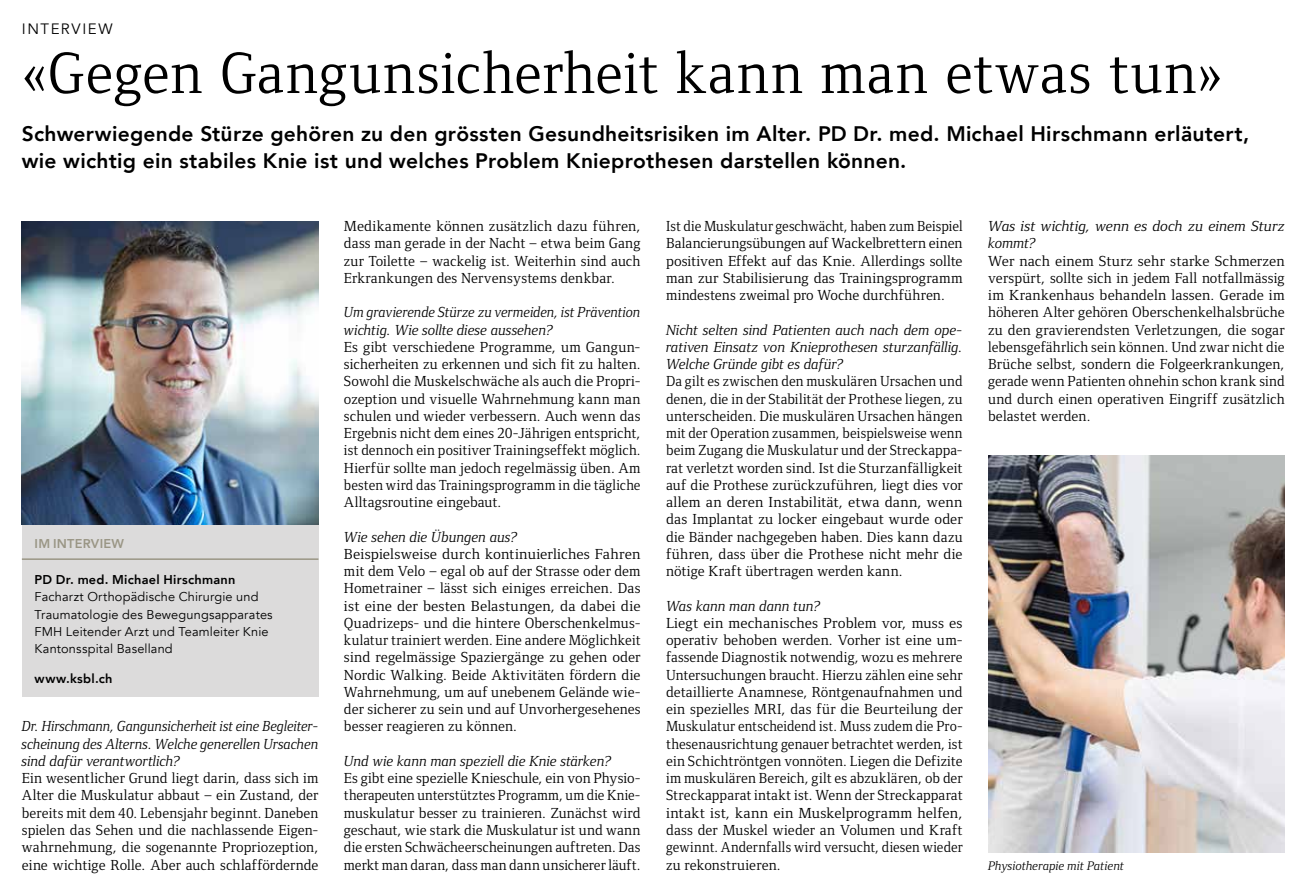
<style>
.page{position:relative;width:1305px;height:892px;background:#fff}
.page>*{position:absolute;margin:0;border:0;box-sizing:border-box;transform-origin:0 0}
.t1{font:60px "Foundry Form Serif";letter-spacing:.015em;color:#000}
.t2{font:800 21px/27px "Avenir";letter-spacing:.015em;color:#000}
.t3{font:15px/17.2px "Foundry Form Serif";letter-spacing:.01em;color:#000;text-align:justify}
.t4{font:15px/17.2px "Foundry Form Serif";letter-spacing:.01em;color:#000;text-align:justify;scale:1.04 1}
.t5{font:15px/17.2px "Foundry Form Serif";letter-spacing:.01em;color:#000;text-align:justify;scale:1.05 1}
.t6{font:15px/17.2px "Foundry Form Serif";letter-spacing:.01em;color:#000;text-align:justify;scale:.96 1}
.t7{font:italic 15px/17.2px "Foundry Form Serif";color:#000;text-align:justify;scale:.96 1}
.t8{font:italic 15px/17.2px "Foundry Form Serif";color:#000;text-align:justify}
.t9{font:italic 15px/17.2px "Foundry Form Serif";color:#000;scale:1.05 1}
.t10{font:15px "Avenir";letter-spacing:.105em;color:#000}
.t11{font:12.75px/17.2px "Avenir";letter-spacing:.015em;color:#000}
.t12{font:800 12.75px "Avenir";letter-spacing:.02em;color:#000}
.t13{font:italic 12.75px "Foundry Form Serif";letter-spacing:.005em;color:#000}
.t14{font:800 12.75px "Avenir";color:#9a9685}
</style>
<div class="page">
<img style="left:988px;top:455px;width:297px;height:397px">
<div style="left:22px;top:524px;width:296px;height:173px;background:#dcdbdb"></div>
<hr style="left:22px;top:558px;width:296px;height:2px;background:#9a9685">
<img style="left:22px;top:222px;width:296px;height:302px">
<p class="t10" style="left:22px;top:20px;width:92px">Intervi ew</p>
<h1 class="t1" style="left:22px;top:40px;width:1202px">«Gegen Gangunsicherheit kann man etwas tun»</h1>
<h2 class="t2" style="left:22px;top:120px;width:1229px">Schwerwiegende Stürze gehören zu den grössten Gesundheitsrisiken im Alter. PD Dr. med. Michael Hirschmann erläutert, wie wichtig ein stabiles Knie ist und welches Problem Knieprothesen darstellen können.</h2>
<p class="t14" style="left:35px;top:533px;width:32px">Im Inter</p>
<p class="t14" style="left:91px;top:533px;width:35px">view</p>
<p class="t12" style="left:35px;top:570px;width:202px">PD Dr. med. Michael Hirschmann</p>
<p class="t11" style="left:35px;top:588px;width:240px">Facharzt Orthopädische Chirurgie und Traumatologie des Bewegungsapparates FMH Leitender Arzt und Teamleiter Knie Kantonsspital Baselland</p>
<p class="t12" style="left:35px;top:669px;width:79px">www.ksbl.ch</p>
<p class="t7" style="left:22px;top:718px;width:310px">Dr. Hirschmann, Gangunsicherheit ist eine Begleiter&shy;scheinung des Alterns. Welche generellen Ursachen sind dafür verantwortlich?</p>
<p class="t3" style="left:22px;top:769px;width:298px">Ein wesentlicher Grund liegt darin, dass sich im Alter die Muskulatur abbaut – ein Zustand, der bereits mit dem 40. Lebensjahr beginnt. Daneben spielen das Sehen und die nachlassende Eigen&shy;wahrnehmung, die sogenannte Propriozeption, eine wichtige Rolle. Aber auch schlaffördernde</p>
<p class="t3" style="left:344px;top:217px;width:298px">Medikamente können zusätzlich dazu führen, dass man gerade in der Nacht – etwa beim Gang zur Toilette – wackelig ist. Weiterhin sind auch Erkrankungen des Nervensystems denkbar.</p>
<p class="t7" style="left:344px;top:304px;width:310px">Um gravierende Stürze zu vermeiden, ist Prävention wichtig. Wie sollte diese aussehen?</p>
<p class="t3" style="left:344px;top:338px;width:298px">Es gibt verschiedene Programme, um Gangun&shy;sicherheiten zu erkennen und sich fit zu halten.<br>Sowohl die Muskelschwäche als auch die Propri&shy;ozeption und visuelle Wahrnehmung kann man schulen und wieder verbessern. Auch wenn das Ergebnis nicht dem eines 20-Jährigen entspricht, ist dennoch ein positiver Trainingseffekt möglich.<br>Hierfür sollte man jedoch regelmässig üben. Am besten wird das Trainingsprogramm in die tägliche Alltagsroutine eingebaut.</p>
<p class="t8" style="left:344px;top:528px;width:175px">Wie sehen die Übungen aus?</p>
<p class="t5" style="left:344px;top:545px;width:284px">Beispielsweise durch kontinuierliches Fahren mit dem Velo – egal ob auf der Strasse oder dem Hometrainer – lässt sich einiges erreichen. Das ist eine der besten Belastungen, da dabei die Quadrizeps- und die hintere Oberschenkelmus&shy;kulatur trainiert werden. Eine andere Möglichkeit sind regelmässige Spaziergänge zu gehen oder Nordic Walking. Beide Aktivitäten fördern die Wahrnehmung, um auf unebenem Gelände wie&shy;der sicherer zu sein und auf Unvorhergesehenes besser reagieren zu können.</p>
<p class="t8" style="left:344px;top:752px;width:269px">Und wie kann man speziell die Knie stärken?</p>
<p class="t3" style="left:344px;top:769px;width:298px">Es gibt eine spezielle Knieschule, ein von Physio&shy;therapeuten unterstütztes Programm, um die Knie&shy;muskulatur besser zu trainieren. Zunächst wird geschaut, wie stark die Muskulatur ist und wann die ersten Schwächeerscheinungen auftreten. Das merkt man daran, dass man dann unsicherer läuft.</p>
<p class="t6" style="left:666px;top:217px;width:310px">Ist die Muskulatur geschwächt, haben zum Beispiel Balancierungsübungen auf Wackelbrettern einen positiven Effekt auf das Knie. Allerdings sollte man zur Stabilisierung das Trainingsprogramm mindestens zweimal pro Woche durchführen.</p>
<p class="t8" style="left:666px;top:321px;width:298px">Nicht selten sind Patienten auch nach dem ope&shy;rativen Einsatz von Knieprothesen sturzanfällig.<br>Welche Gründe gibt es dafür?</p>
<p class="t3" style="left:666px;top:373px;width:298px">Da gilt es zwischen den muskulären Ursachen und denen, die in der Stabilität der Prothese liegen, zu unterscheiden. Die muskulären Ursachen hängen mit der Operation zusammen, beispielsweise wenn beim Zugang die Muskulatur und der Streckappa&shy;rat verletzt worden sind. Ist die Sturzanfälligkeit auf die Prothese zurückzuführen, liegt dies vor allem an deren Instabilität, etwa dann, wenn das Implantat zu locker eingebaut wurde oder die Bänder nachgegeben haben. Dies kann dazu führen, dass über die Prothese nicht mehr die nötige Kraft übertragen werden kann.</p>
<p class="t8" style="left:666px;top:597px;width:156px">Was kann man dann tun?</p>
<p class="t4" style="left:666px;top:614px;width:287px">Liegt ein mechanisches Problem vor, muss es operativ behoben werden. Vorher ist eine um&shy;fassende Diagnostik notwendig, wozu es mehrere Untersuchungen braucht. Hierzu zählen eine sehr detaillierte Anamnese, Röntgenaufnahmen und ein spezielles MRI, das für die Beurteilung der Muskulatur entscheidend ist. Muss zudem die Pro&shy;thesenausrichtung genauer betrachtet werden, ist ein Schichtröntgen vonnöten. Liegen die Defizite im muskulären Bereich, gilt es abzuklären, ob der Streckapparat intakt ist. Wenn der Streckapparat intakt ist, kann ein Muskelprogramm helfen, dass der Muskel wieder an Volumen und Kraft gewinnt. Andernfalls wird versucht, diesen wieder zu rekonstruieren.</p>
<p class="t9" style="left:988px;top:217px;width:284px">Was ist wichtig, wenn es doch zu einem Sturz kommt?</p>
<p class="t3" style="left:988px;top:252px;width:298px">Wer nach einem Sturz sehr starke Schmerzen verspürt, sollte sich in jedem Fall notfallmässig im Krankenhaus behandeln lassen. Gerade im höheren Alter gehören Oberschenkelhalsbrüche zu den gravierendsten Verletzungen, die sogar lebensgefährlich sein können. Und zwar nicht die Brüche selbst, sondern die Folgeerkrankungen, gerade wenn Patienten ohnehin schon krank sind und durch einen operativen Eingriff zusätzlich belastet werden.</p>
<p class="t13" style="left:988px;top:858px;width:138px">Physiotherapie mit Patient</p>
</div>
